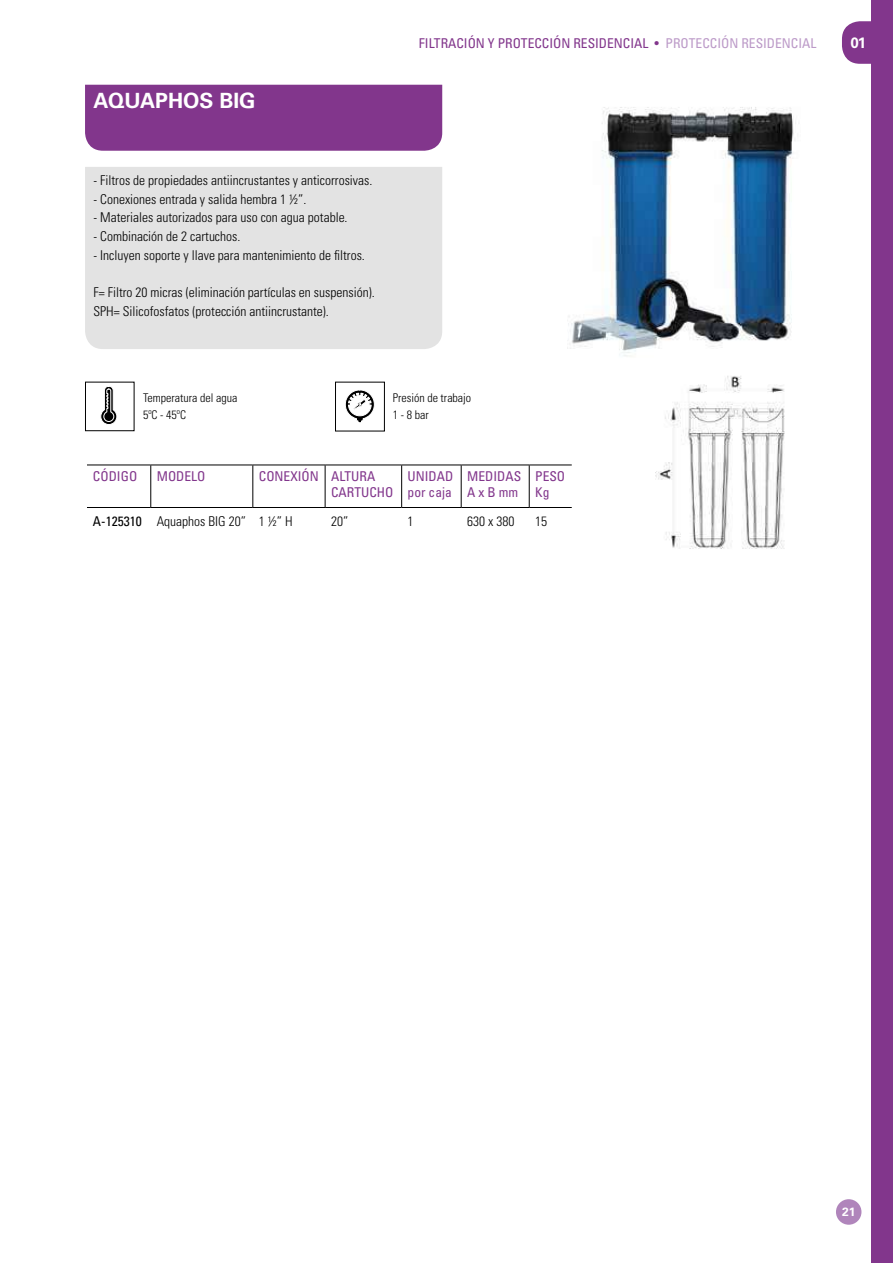
<style>
.page{position:relative;width:893px;height:1263px;background:#fff}
.page>*{position:absolute;margin:0;border:0;box-sizing:border-box;transform-origin:0 0}
.t1{font:700 21px "Univers LT Std";color:#fff}
.t2{font:700 15px "Univers LT Std";color:#fff}
.t3{font:300 condensed 13.5px/18.6px "Univers LT Std";color:#000}
.t4{font:condensed 13.5px/16.2px "Univers LT Std";color:#82368c}
.t5{font:300 condensed 12px/17.1px "Univers LT Std";color:#000}
.t6{font:700 12px "Univers LT Std";color:#fff}
.s1{color:#bc9ac8}
.s2{font-weight:400}
</style>
<div class="page">
<div style="left:836px;top:1199px;width:25px;height:26px;background:#b085bb;border-radius:50%"></div>
<svg style="left:842px;top:21px;width:30px;height:43px"></svg>
<div style="left:872px;top:0;width:21px;height:1263px;background:#82368c"></div>
<div style="left:85px;top:85px;width:357px;height:66px;background:#82368c"></div>
<div style="left:85px;top:167px;width:357px;height:182px;background:#e3e3e3"></div>
<div style="left:85px;top:382px;width:50px;height:49px;border:1px solid #000"></div>
<svg style="left:100px;top:386px;width:17px;height:39px"></svg>
<div style="left:335px;top:382px;width:50px;height:49px;border:1px solid #000"></div>
<svg style="left:345px;top:390px;width:30px;height:33px"></svg>
<img style="left:568px;top:107px;width:228px;height:249px">
<hr style="left:150px;top:465px;width:1px;height:42px;background:#000">
<hr style="left:252px;top:465px;width:1px;height:42px;background:#000">
<hr style="left:325px;top:465px;width:1px;height:42px;background:#000">
<hr style="left:401px;top:465px;width:1px;height:42px;background:#000">
<hr style="left:461px;top:465px;width:1px;height:42px;background:#000">
<hr style="left:529px;top:465px;width:1px;height:42px;background:#000">
<hr style="left:87px;top:465px;width:64px;height:1px;background:#000">
<hr style="left:151px;top:465px;width:102px;height:1px;background:#000">
<hr style="left:253px;top:465px;width:72px;height:1px;background:#000">
<hr style="left:325px;top:465px;width:77px;height:1px;background:#000">
<hr style="left:402px;top:465px;width:59px;height:1px;background:#000">
<hr style="left:461px;top:465px;width:68px;height:1px;background:#000">
<hr style="left:529px;top:465px;width:43px;height:1px;background:#000">
<hr style="left:87px;top:507px;width:64px;height:1px;background:#000">
<hr style="left:151px;top:507px;width:102px;height:1px;background:#000">
<hr style="left:253px;top:507px;width:72px;height:1px;background:#000">
<hr style="left:325px;top:507px;width:77px;height:1px;background:#000">
<hr style="left:402px;top:507px;width:59px;height:1px;background:#000">
<hr style="left:461px;top:507px;width:68px;height:1px;background:#000">
<hr style="left:529px;top:507px;width:43px;height:1px;background:#000">
<img style="left:655px;top:376px;width:130px;height:173px">
<h1 class="t1" style="left:94px;top:89px;width:164px">AQUAPHOS BIG</h1>
<p class="t3" style="left:94px;top:171px;width:280px">- Filtros de propiedades antiincrustantes y anticorrosivas.</p>
<p class="t3" style="left:94px;top:190px;width:214px">- Conexiones entrada y salida hembra 1 ½”.</p>
<p class="t3" style="left:94px;top:208px;width:256px">- Materiales autorizados para uso con agua potable.</p>
<p class="t3" style="left:94px;top:227px;width:148px">- Combinación de 2 cartuchos.</p>
<p class="t3" style="left:94px;top:246px;width:273px">- Incluyen soporte y llave para mantenimiento de filtros.</p>
<p class="t3" style="left:94px;top:283px;width:283px">F= Filtro 20 micras (eliminación partículas en suspensión).<br>SPH= Silicofosfatos (protección antiincrustante).</p>
<p class="t4" style="left:419px;top:35px;width:399px">FILTRACIÓN Y PROTECCIÓN RESIDENCIAL • <span class="s1">PROTECCIÓN RESIDENCIAL</span></p>
<p class="t5" style="left:143px;top:389px;width:96px">Temperatura del agua<br>5ºC - 45ºC</p>
<p class="t5" style="left:393px;top:389px;width:80px">Presión de trabajo<br>1 - 8 bar</p>
<p class="t4" style="left:93px;top:468px;width:46px">CÓDIGO</p>
<p class="t4" style="left:157px;top:468px;width:50px">MODELO</p>
<p class="t4" style="left:331px;top:468px;width:64px;text-indent:-72px">CONEXIÓN ALTURA<br>CARTUCHO</p>
<p class="t4" style="left:408px;top:468px;width:47px">UNIDAD por caja</p>
<p class="t4" style="left:467px;top:468px;width:55px">MEDIDAS<br>A x B mm</p>
<p class="t4" style="left:535px;top:468px;width:32px">PESO<br>Kg</p>
<p class="t3" style="left:93px;top:512px;width:201px"><span class="s2">A-125310</span> Aquaphos BIG 20” 1 ½” H</p>
<p class="t3" style="left:331px;top:512px;width:19px">20”</p>
<p class="t3" style="left:408px;top:512px;width:7px">1</p>
<p class="t3" style="left:467px;top:512px;width:49px">630 x 380</p>
<p class="t3" style="left:535px;top:512px;width:13px">15</p>
<p class="t2" style="left:850px;top:34px;width:17px">01</p>
<p class="t6" style="left:842px;top:1205px;width:15px">21</p>
</div>
